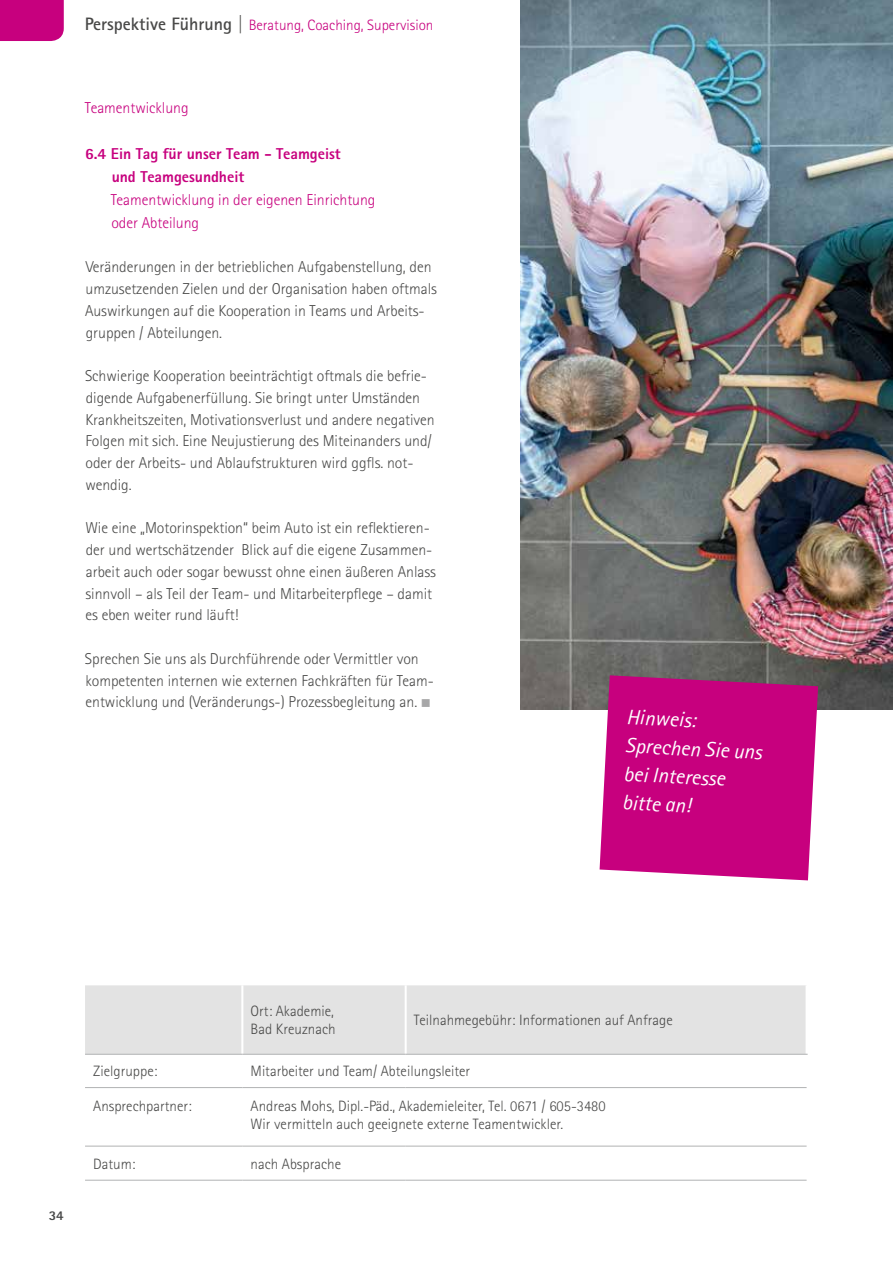
<style>
.page{position:relative;width:893px;height:1263px;background:#fff}
.page>*{position:absolute;margin:0;border:0;box-sizing:border-box;transform-origin:0 0}
.t1{font:italic 21px/28.5px "Rotis Sans Serif Pro";color:#fff}
.t2{font:300 15.75px/21.8px "Rotis Sans Serif Pro";letter-spacing:-.005em;color:#494948}
.t3{font:300 15.75px/23px "Rotis Sans Serif Pro";letter-spacing:-.005em;color:#c7007e}
.t4{font:800 15.75px/23px "Rotis Sans Serif Pro";letter-spacing:-.005em;color:#c7007e}
.t5{font:300 15px/18px "Rotis Sans Serif Pro";color:#494948}
.t6{font:300 15px "Rotis Sans Serif Pro";color:#c7007e}
.t7{font:800 13.5px "Rotis Sans Serif Pro";color:#474848}
.s1{font-weight:700;font-size:18px;color:#494948}
.s2{color:#a7a7a8}
</style>
<div class="page">
<img style="left:521px;top:0;width:372px;height:710px">
<div style="left:0;top:0;width:64px;height:41px;background:#c7007e"></div>
<div style="left:85px;top:985px;width:721px;height:69px;background:#e3e3e3"></div>
<hr style="left:241px;top:985px;width:2px;height:69px;background:#fff">
<hr style="left:405px;top:985px;width:2px;height:69px;background:#fff">
<hr style="left:85px;top:1054px;width:157px;height:1px;background:#b1b2b3">
<hr style="left:85px;top:1087px;width:157px;height:1px;background:#b1b2b3">
<hr style="left:242px;top:1054px;width:164px;height:1px;background:#b1b2b3">
<hr style="left:406px;top:1054px;width:402px;height:1px;background:#b1b2b3">
<hr style="left:242px;top:1087px;width:164px;height:1px;background:#b1b2b3">
<hr style="left:406px;top:1087px;width:401px;height:1px;background:#b1b2b3">
<hr style="left:85px;top:1146px;width:157px;height:1px;background:#b1b2b3">
<hr style="left:242px;top:1146px;width:164px;height:1px;background:#b1b2b3">
<hr style="left:406px;top:1146px;width:401px;height:1px;background:#b1b2b3">
<hr style="left:85px;top:1180px;width:157px;height:1px;background:#b1b2b3">
<hr style="left:242px;top:1180px;width:164px;height:1px;background:#b1b2b3">
<hr style="left:406px;top:1180px;width:401px;height:1px;background:#b1b2b3">
<svg style="left:600px;top:675px;width:218px;height:205px;background:#c61284"></svg>
<p class="t6" style="left:85px;top:16px;width:350px"><span class="s1">Perspektive Führung |</span> Beratung, Coaching, Supervision</p>
<p class="t3" style="left:85px;top:96px;width:105px">Teamentwicklung</p>
<p class="t4" style="left:112px;top:142px;width:230px;text-indent:-27px">6.4 Ein Tag für unser Team - Teamgeist und Teamgesundheit</p>
<p class="t3" style="left:111px;top:188px;width:266px">Teamentwicklung in der eigenen Einrichtung oder Abteilung</p>
<p class="t2" style="left:85px;top:256px;width:353px">Veränderungen in der betrieblichen Aufgabenstellung, den umzusetzenden Zielen und der Organisation haben oftmals Auswirkungen auf die Kooperation in Teams und Arbeits&shy;gruppen / Abteilungen.</p>
<p class="t2" style="left:85px;top:365px;width:351px">Schwierige Kooperation beeinträchtigt oftmals die befrie&shy;digende Aufgabenerfüllung. Sie bringt unter Umständen Krankheitszeiten, Motivationsverlust und andere negativen Folgen mit sich. Eine Neujustierung des Miteinanders und/ oder der Arbeits- und Ablaufstrukturen wird ggfls. not&shy;wendig.</p>
<p class="t2" style="left:85px;top:517px;width:352px">Wie eine „Motorinspektion“ beim Auto ist ein reflektieren&shy;der und wertschätzender Blick auf die eigene Zusammen&shy;arbeit auch oder sogar bewusst ohne einen äußeren Anlass sinnvoll – als Teil der Team- und Mitarbeiterpflege – damit es eben weiter rund läuft!</p>
<p class="t2" style="left:85px;top:648px;width:350px">Sprechen Sie uns als Durchführende oder Vermittler von kompetenten internen wie externen Fachkräften für Team&shy;entwicklung und (Veränderungs-) Prozessbegleitung an. <span class="s2">■</span></p>
<h1 class="t1" style="left:627px;top:703px;width:139px;rotate:3deg">Hinweis:<br>Sprechen Sie uns bei Interesse bitte an!</h1>
<p class="t7" style="left:49px;top:1207px;width:17px">34</p>
<p class="t5" style="left:251px;top:1002px;width:86px">Ort: Akademie,<br>Bad Kreuznach</p>
<p class="t5" style="left:414px;top:1011px;width:260px">Teilnahmegebühr: Informationen auf Anfrage</p>
<p class="t5" style="left:93px;top:1062px;width:66px">Zielgruppe:</p>
<p class="t5" style="left:251px;top:1062px;width:221px">Mitarbeiter und Team/ Abteilungsleiter</p>
<p class="t5" style="left:93px;top:1097px;width:100px">Ansprechpartner:</p>
<p class="t5" style="left:251px;top:1097px;width:357px">Andreas Mohs, Dipl.-Päd., Akademieleiter, Tel. 0671 / 605-3480<br>Wir vermitteln auch geeignete externe Teamentwickler.</p>
<p class="t5" style="left:93px;top:1155px;width:44px">Datum:</p>
<p class="t5" style="left:251px;top:1155px;width:92px">nach Absprache</p>
</div>
